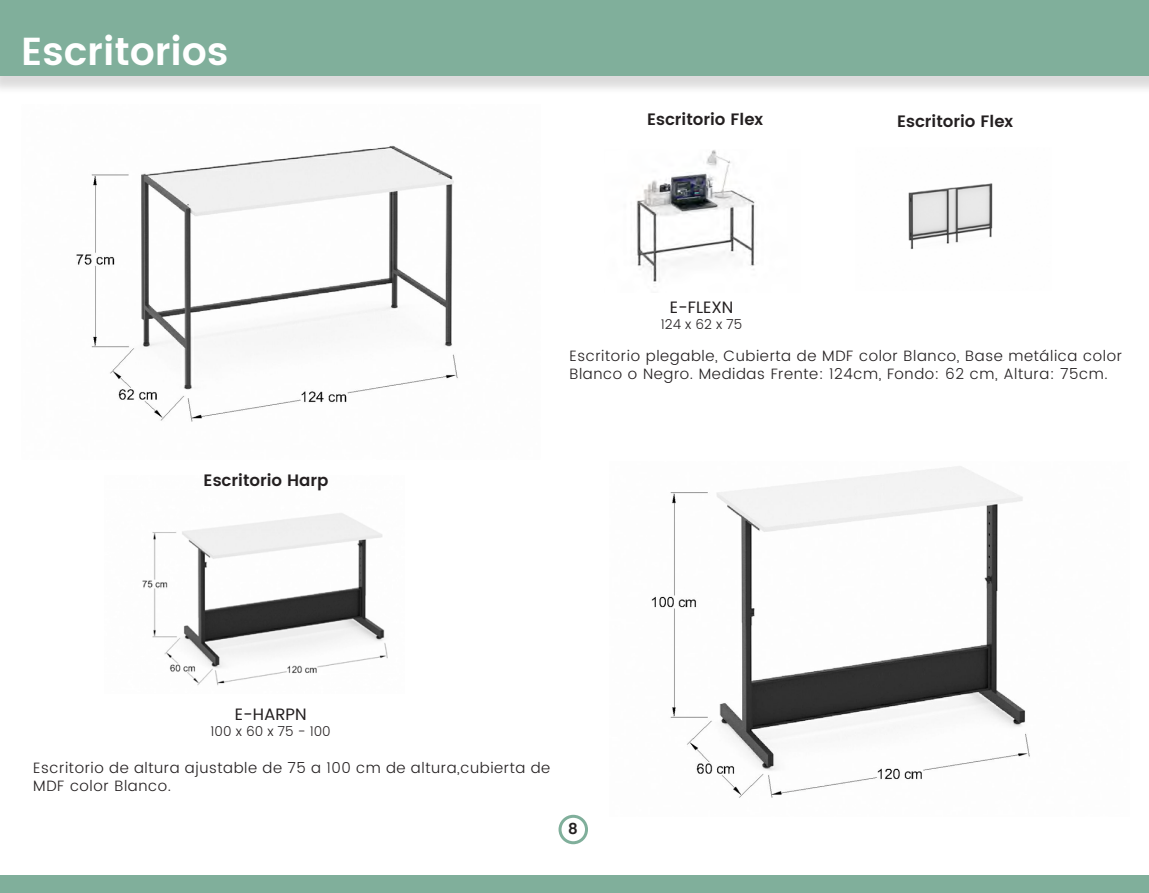
<style>
.page{position:relative;width:1149px;height:893px;background:#fff}
.page>*{position:absolute;margin:0;border:0;box-sizing:border-box;transform-origin:0 0}
.t1{font:600 39px "Poppins";color:#fff}
.t2{font:600 16.5px "Poppins";color:#231f20}
.t3{font:16.5px "Poppins";color:#231f20}
.t4{font:300 15px/18px "Poppins";letter-spacing:.04em;color:#231f20}
.t5{font:600 15px "Poppins";color:#231f20}
.t6{font:300 13.5px "Poppins";color:#231f20}
</style>
<div class="page">
<div style="left:0;top:0;width:1148px;height:95px;background:#231f20;opacity:.16"></div>
<div style="left:0;top:0;width:1148px;height:76px;background:#80af9b"></div>
<div style="left:0;top:875px;width:1148px;height:18px;background:#80af9b"></div>
<div style="left:558px;top:815px;width:30px;height:29px;border:3px solid #80af9b;border-radius:50%"></div>
<img style="left:76px;top:145px;width:382px;height:277px">
<img style="left:651px;top:466px;width:379px;height:332px">
<img style="left:636px;top:150px;width:119px;height:134px">
<img style="left:908px;top:183px;width:85px;height:66px">
<img style="left:142px;top:513px;width:246px;height:173px">
<p class="t1" style="left:21px;top:22px;width:208px">Escritorios</p>
<p class="t2" style="left:203px;top:468px;width:126px">Escritorio Harp</p>
<p class="t2" style="left:646px;top:107px;width:118px">Escritorio Flex</p>
<p class="t3" style="left:669px;top:295px;width:65px">E-FLEXN</p>
<p class="t6" style="left:660px;top:314px;width:83px">124 x 62 x 75</p>
<p class="t2" style="left:896px;top:109px;width:118px">Escritorio Flex</p>
<p class="t4" style="left:569px;top:347px;width:554px">Escritorio plegable, Cubierta de MDF color Blanco, Base metálica color<br>Blanco o Negro. Medidas Frente: 124cm, Fondo: 62 cm, Altura: 75cm.</p>
<p class="t3" style="left:235px;top:702px;width:73px">E-HARPN</p>
<p class="t6" style="left:210px;top:722px;width:122px">100 x 60 x 75 - 100</p>
<p class="t4" style="left:33px;top:759px;width:518px">Escritorio de altura ajustable de 75 a 100 cm de altura,cubierta de<br>MDF color Blanco.</p>
<p class="t5" style="left:568px;top:818px;width:11px">8</p>
</div>
